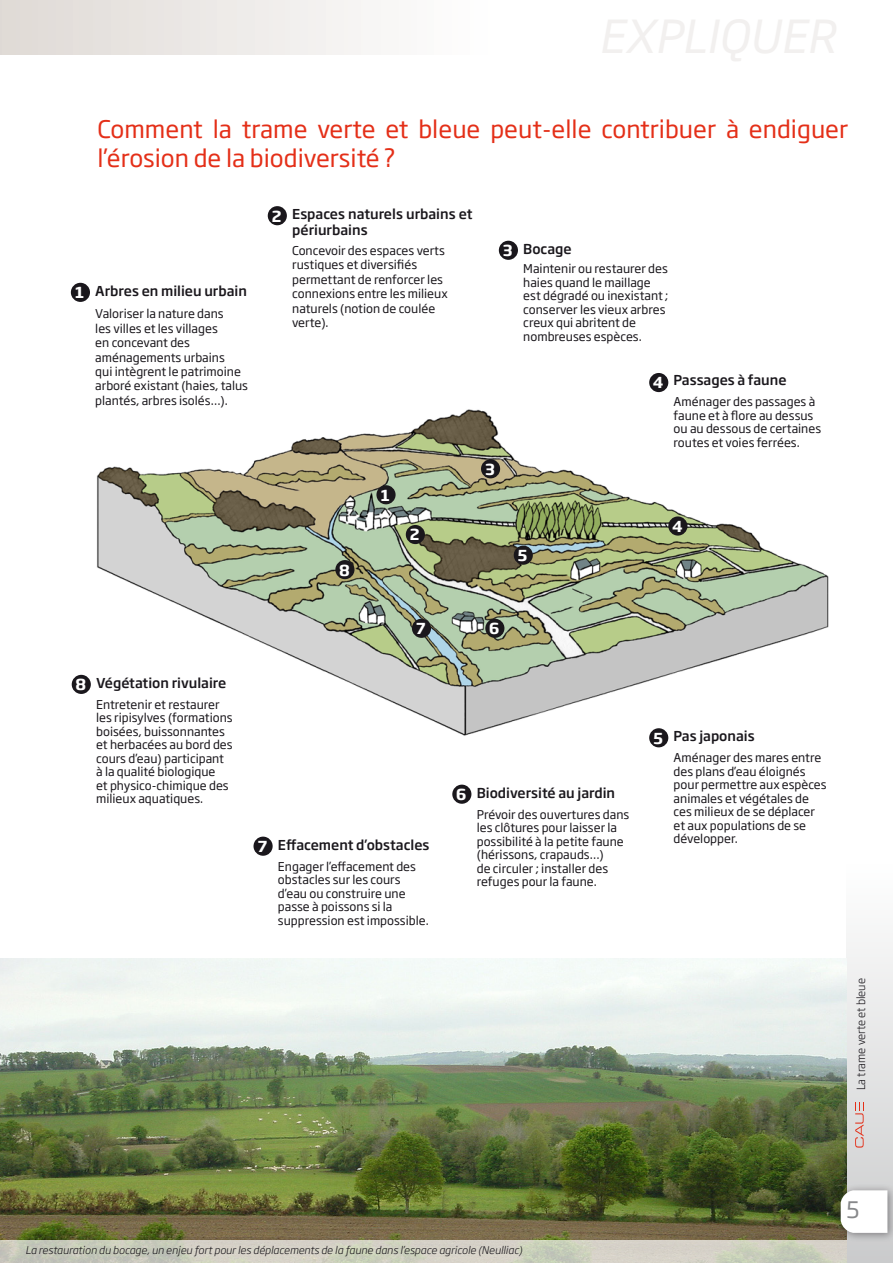
<style>
.page{position:relative;width:893px;height:1263px;background:#fff}
.page>*{position:absolute;margin:0;border:0;box-sizing:border-box;transform-origin:0 0}
.t1{font:24px/28.8px "Soho Gothic Std";color:#e42f18}
.t2{font:22.5px "Soho Gothic Std";color:#87888a}
.t3{font:700 15px "Soho Gothic Std";color:#fff}
.t4{font:500 13.5px/16.2px "Soho Gothic Std";color:#1a171c}
.t5{font:12px/13.5px "Soho Gothic Std";color:#1a171c}
.t6{font:300 11.25px "Soho Gothic Std";color:#1a171c}
.t7{font:italic 300 10.5px "Soho Gothic Std";color:#1a171c}
</style>
<div class="page">
<svg style="left:846px;top:938px;width:47px;height:325px;fill:#e4e4e4"></svg>
<svg style="left:855px;top:1102px;width:9px;height:45px"></svg>
<div style="left:0;top:0;width:503px;height:54px;background:linear-gradient(to right,#dfdad5,#fff)"></div>
<img style="left:97px;top:409px;width:732px;height:339px">
<div style="left:376px;top:485px;width:20px;height:19px;background:#1a171c;border-radius:50%"></div>
<div style="left:406px;top:525px;width:19px;height:19px;background:#1a171c;border-radius:50%"></div>
<div style="left:481px;top:459px;width:19px;height:19px;background:#1a171c;border-radius:50%"></div>
<div style="left:668px;top:516px;width:19px;height:20px;background:#1a171c;border-radius:50%"></div>
<div style="left:514px;top:546px;width:19px;height:19px;background:#1a171c;border-radius:50%"></div>
<div style="left:485px;top:619px;width:19px;height:19px;background:#1a171c;border-radius:50%"></div>
<div style="left:412px;top:619px;width:19px;height:19px;background:#1a171c;border-radius:50%"></div>
<div style="left:335px;top:560px;width:19px;height:19px;background:#1a171c;border-radius:50%"></div>
<div style="left:71px;top:283px;width:19px;height:19px;background:#1a171c;border-radius:50%"></div>
<div style="left:268px;top:206px;width:19px;height:19px;background:#1a171c;border-radius:50%"></div>
<div style="left:499px;top:241px;width:19px;height:19px;background:#1a171c;border-radius:50%"></div>
<div style="left:649px;top:373px;width:19px;height:19px;background:#1a171c;border-radius:50%"></div>
<div style="left:649px;top:728px;width:19px;height:19px;background:#1a171c;border-radius:50%"></div>
<div style="left:452px;top:785px;width:19px;height:19px;background:#1a171c;border-radius:50%"></div>
<div style="left:253px;top:837px;width:20px;height:19px;background:#1a171c;border-radius:50%"></div>
<div style="left:72px;top:675px;width:19px;height:19px;background:#1a171c;border-radius:50%"></div>
<img style="left:0;top:959px;width:846px;height:281px">
<svg style="left:0;top:1240px;width:846px;height:23px;background:#cfcfc1"></svg>
<div style="left:834px;top:1184px;width:59px;height:58px;background:#1a171c;opacity:.44"></div>
<svg style="left:841px;top:1190px;width:46px;height:43px"></svg>
<h1 class="t1" style="left:97px;top:115px;width:752px">Comment la trame verte et bleue peut-elle contribuer à endiguer l’érosion de la biodiversité ?</h1>
<p class="t3" style="left:75px;top:283px;width:11px">1</p>
<p class="t4" style="left:95px;top:283px;width:153px">Arbres en milieu urbain</p>
<p class="t5" style="left:95px;top:307px;width:154px;line-height:14.4px">Valoriser la nature dans<br>les villes et les villages<br>en concevant des aménagements urbains<br>qui intègrent le patrimoine arboré existant (haies, talus plantés, arbres isolés…).</p>
<p class="t3" style="left:272px;top:206px;width:11px">2</p>
<p class="t4" style="left:292px;top:206px;width:182px">Espaces naturels urbains et périurbains</p>
<p class="t5" style="left:292px;top:244px;width:157px;line-height:14.4px">Concevoir des espaces verts rustiques et diversifiés permettant de renforcer les connexions entre les milieux naturels (notion de coulée verte).</p>
<p class="t3" style="left:339px;top:561px;width:12px">8</p>
<p class="t3" style="left:381px;top:485px;width:11px">1</p>
<p class="t3" style="left:410px;top:525px;width:11px">2</p>
<p class="t3" style="left:503px;top:241px;width:11px">3</p>
<p class="t4" style="left:523px;top:241px;width:50px">Bocage</p>
<p class="t5" style="left:523px;top:262px;width:147px">Maintenir ou restaurer des haies quand le maillage est dégradé ou inexistant ; conserver les vieux arbres creux qui abritent de nombreuses espèces.</p>
<p class="t3" style="left:485px;top:459px;width:11px">3</p>
<p class="t3" style="left:653px;top:373px;width:12px">4</p>
<p class="t4" style="left:674px;top:372px;width:114px">Passages à faune</p>
<p class="t5" style="left:674px;top:395px;width:149px">Aménager des passages à faune et à flore au dessus ou au dessous de certaines routes et voies ferrées.</p>
<p class="t3" style="left:518px;top:546px;width:11px">5</p>
<p class="t3" style="left:672px;top:517px;width:12px">4</p>
<p class="t3" style="left:75px;top:675px;width:12px">8</p>
<p class="t4" style="left:96px;top:675px;width:132px">Végétation rivulaire</p>
<p class="t5" style="left:96px;top:698px;width:138px">Entretenir et restaurer les ripisylves (formations boisées, buissonnantes et herbacées au bord des cours d’eau) participant à la qualité biologique<br>et physico-chimique des milieux aquatiques.</p>
<p class="t3" style="left:416px;top:619px;width:11px">7</p>
<p class="t3" style="left:489px;top:619px;width:12px">6</p>
<p class="t3" style="left:258px;top:837px;width:11px">7</p>
<p class="t4" style="left:278px;top:837px;width:153px">Effacement d’obstacles</p>
<p class="t5" style="left:278px;top:860px;width:152px">Engager l’effacement des obstacles sur les cours d’eau ou construire une passe à poissons si la suppression est impossible.</p>
<p class="t3" style="left:456px;top:785px;width:12px">6</p>
<p class="t4" style="left:477px;top:785px;width:140px">Biodiversité au jardin</p>
<p class="t5" style="left:477px;top:808px;width:154px">Prévoir des ouvertures dans les clôtures pour laisser la possibilité à la petite faune (hérissons, crapauds…)<br>de circuler ; installer des refuges pour la faune.</p>
<p class="t3" style="left:653px;top:728px;width:11px">5</p>
<p class="t4" style="left:674px;top:728px;width:83px">Pas japonais</p>
<p class="t5" style="left:674px;top:751px;width:155px">Aménager des mares entre des plans d’eau éloignés pour permettre aux espèces animales et végétales de ces milieux de se déplacer et aux populations de se développer.</p>
<p class="t6" style="left:854px;top:1090px;width:114px;rotate:-90deg">La trame verte et bleue</p>
<h2 class="t2" style="left:846px;top:1195px;width:15px">5</h2>
<p class="t7" style="left:26px;top:1244px;width:498px">La restauration du bocage, un enjeu fort pour les déplacements de la faune dans l’espace agricole (Neulliac)</p>
</div>
